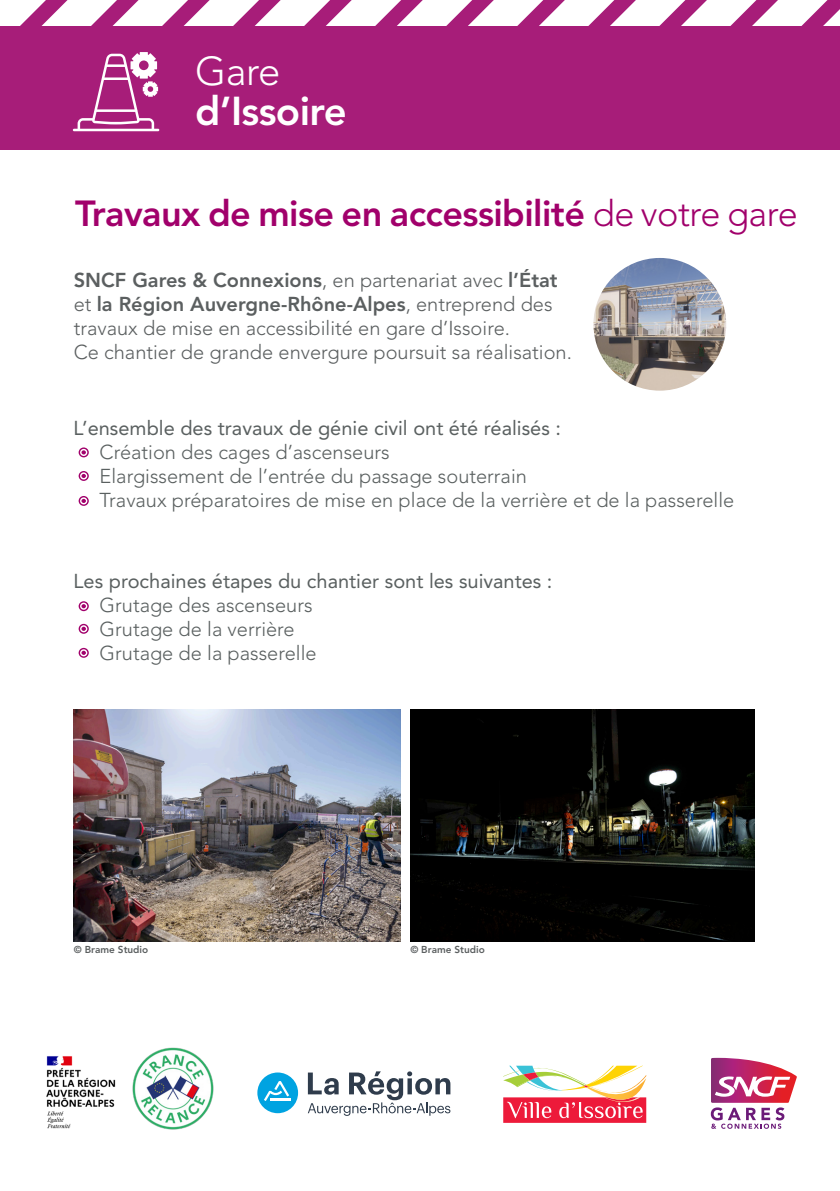
<style>
.page{position:relative;width:840px;height:1191px;background:#fff}
.page>*{position:absolute;margin:0;border:0;box-sizing:border-box;transform-origin:0 0}
.DATE___DURÉE{font:800 40px "Avenir LT Std";letter-spacing:-.015em;color:#fff}
.DATE___DURÉE-2{font:300 40px "Avenir LT Std";color:#fff}
.SOUS-TITRE{font:800 36px "Avenir LT Std";letter-spacing:-.015em;color:#a1006b}
.t1{font:300 20px "Avenir LT Std";color:#5a6060}
.t2{font:300 20px "Avenir LT Std";color:#5b5f60}
.t3{font:20px "Avenir LT Std";color:#5a6060}
.t4{font:800 20px "Avenir LT Std";color:#5b5f60}
.t5{font:800 10px "Avenir LT Std";color:#5b5f60}
.s1{font-weight:300}
</style>
<div class="page">
<div style="left:0;top:0;width:839px;height:149px;background:#a71d79"></div>
<svg style="left:0;top:0;width:839px;height:26px"></svg>
<svg style="left:73px;top:52px;width:86px;height:79px"></svg>
<img style="left:593px;top:258px;width:132px;height:133px;border-radius:66px">
<svg style="left:710px;top:1057px;width:86px;height:71px"></svg>
<svg style="left:307px;top:1071px;width:143px;height:44px"></svg>
<div style="left:257px;top:1072px;width:41px;height:41px;background:#00a3e1;border-radius:50%"></div>
<hr style="left:270px;top:1098px;width:20px;height:3px;background:#fff">
<svg style="left:264px;top:1081px;width:25px;height:20px"></svg>
<svg style="left:503px;top:1065px;width:143px;height:57px"></svg>
<img style="left:46px;top:1056px;width:70px;height:73px">
<img style="left:132px;top:1047px;width:82px;height:83px">
<img style="left:410px;top:709px;width:344px;height:232px">
<img style="left:74px;top:709px;width:326px;height:232px">
<svg style="left:79px;top:447px;width:10px;height:10px"></svg>
<svg style="left:80px;top:449px;width:7px;height:7px"></svg>
<svg style="left:81px;top:450px;width:5px;height:4px"></svg>
<svg style="left:79px;top:471px;width:10px;height:10px"></svg>
<svg style="left:80px;top:472px;width:7px;height:7px"></svg>
<svg style="left:81px;top:474px;width:5px;height:4px"></svg>
<svg style="left:79px;top:496px;width:10px;height:10px"></svg>
<svg style="left:80px;top:497px;width:7px;height:7px"></svg>
<svg style="left:81px;top:499px;width:5px;height:4px"></svg>
<svg style="left:79px;top:601px;width:10px;height:10px"></svg>
<svg style="left:80px;top:602px;width:7px;height:8px"></svg>
<svg style="left:81px;top:604px;width:5px;height:4px"></svg>
<svg style="left:79px;top:624px;width:10px;height:10px"></svg>
<svg style="left:80px;top:625px;width:7px;height:7px"></svg>
<svg style="left:81px;top:627px;width:5px;height:4px"></svg>
<svg style="left:79px;top:648px;width:10px;height:10px"></svg>
<svg style="left:80px;top:649px;width:7px;height:7px"></svg>
<svg style="left:81px;top:651px;width:5px;height:4px"></svg>
<p class="DATE___DURÉE-2" style="left:195px;top:48px;width:87px">Gare</p>
<p class="DATE___DURÉE" style="left:195px;top:87px;width:153px">d’Issoire</p>
<p class="SOUS-TITRE" style="left:75px;top:193px;width:723px">Travaux de mise en accessibilité <span class="s1">de votre gare</span></p>
<p class="t4" style="left:74px;top:268px;width:485px">SNCF Gares &amp; Connexions<span class="s1">, en partenariat avec</span> l’État</p>
<p class="t4" style="left:74px;top:292px;width:480px"><span class="s1">et</span> la Région Auvergne-Rhône-Alpes<span class="s1">, entreprend des</span></p>
<p class="t2" style="left:74px;top:316px;width:437px">travaux de mise en accessibilité en gare d’Issoire.</p>
<p class="t2" style="left:74px;top:340px;width:499px">Ce chantier de grande envergure poursuit sa réalisation.</p>
<p class="t3" style="left:74px;top:416px;width:488px">L’ensemble des travaux de génie civil ont été réalisés :</p>
<p class="t1" style="left:100px;top:440px;width:291px">Création des cages d’ascenseurs</p>
<p class="t1" style="left:100px;top:464px;width:428px">Elargissement de l’entrée du passage souterrain</p>
<p class="t1" style="left:100px;top:488px;width:635px">Travaux préparatoires de mise en place de la verrière et de la passerelle</p>
<p class="t3" style="left:74px;top:570px;width:480px">Les prochaines étapes du chantier sont les suivantes :</p>
<p class="t1" style="left:100px;top:594px;width:214px">Grutage des ascenseurs</p>
<p class="t1" style="left:100px;top:618px;width:196px">Grutage de la verrière</p>
<p class="t1" style="left:100px;top:642px;width:218px">Grutage de la passerelle</p>
<p class="t5" style="left:74px;top:943px;width:76px">© Brame Studio</p>
<p class="t5" style="left:410px;top:943px;width:76px">© Brame Studio</p>
</div>
